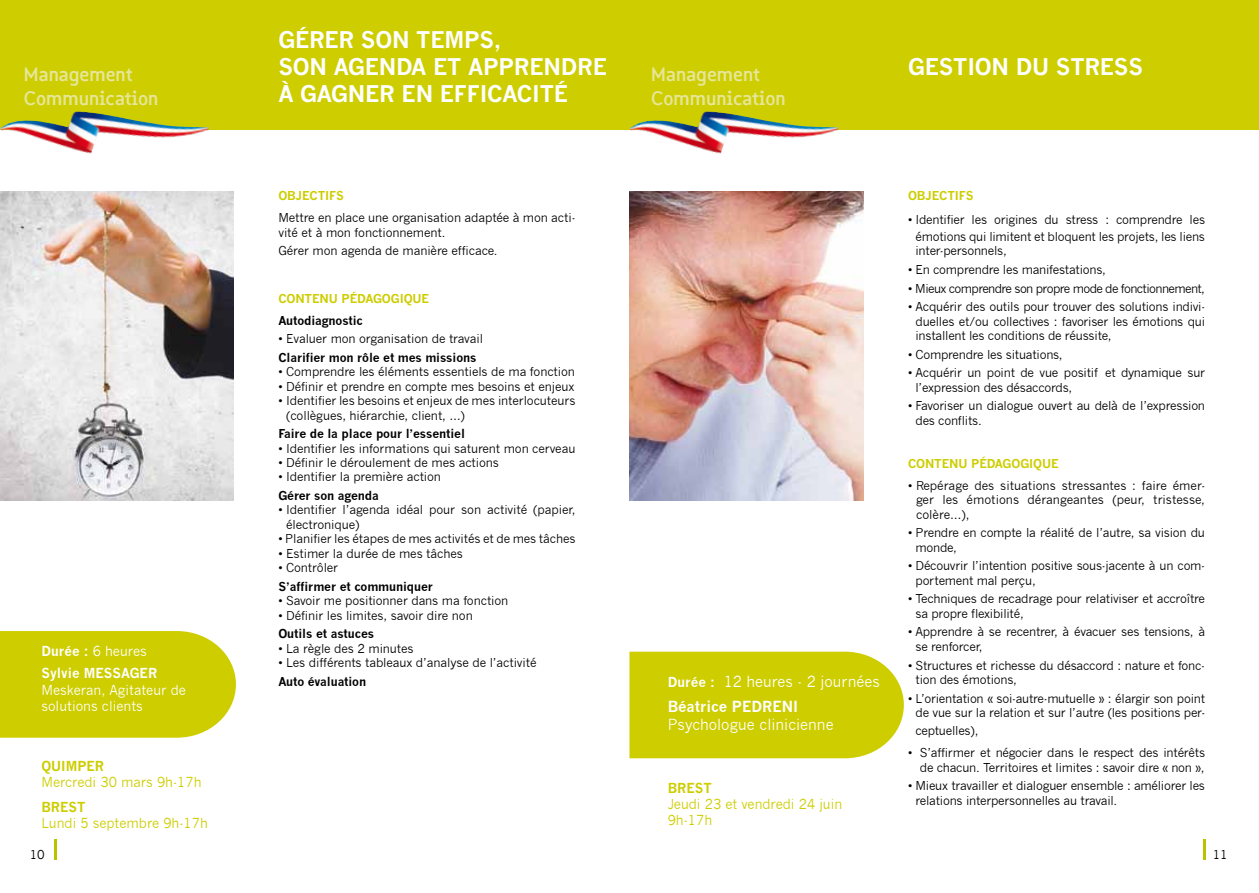
<style>
.page{position:relative;width:1259px;height:893px;background:#fff}
.page>*{position:absolute;margin:0;border:0;box-sizing:border-box;transform-origin:0 0}
.t1{font:700 22.5px/27px "News Gothic";letter-spacing:-.01em;color:#fff}
.t2{font:700 20.25px/24.3px "Focus LF";color:#e7e698}
.t3{font:15px/24.3px "News Gothic";color:#fff}
.t4{font:13.5px/16.2px "News Gothic";color:#cdcd00}
.t5{font:13.5px/16.2px "News Gothic";color:#fff}
.t6{font:700 13.5px/22.5px "News Gothic";color:#fff}
.t7{font:700 13.5px "News Gothic";color:#cdcd00}
.t8{font:12px/14.4px "News Gothic";letter-spacing:-.02em;color:#000}
.t9{font:700 12px "News Gothic";letter-spacing:-.01em;color:#000}
.t10{font:700 12px "News Gothic";letter-spacing:-.01em;color:#cdcd00}
.t11{font:12px "News Gothic";letter-spacing:-.05em;color:#000}
.s1{font-weight:400}
.s2{font-weight:700;font-size:13.5px}
.s3{font-weight:700}
</style>
<div class="page">
<div style="left:0;top:0;width:629px;height:129px;background:#cdcd00"></div>
<img style="left:0;top:111px;width:77px;height:24px">
<img style="left:0;top:191px;width:234px;height:310px">
<div style="left:0;top:631px;width:236px;height:107px;background:#cdcd00"></div>
<div style="left:629px;top:652px;width:275px;height:106px;background:#cdcd00"></div>
<div style="left:629px;top:0;width:630px;height:129px;background:#cdcd00"></div>
<img style="left:630px;top:111px;width:77px;height:24px">
<img style="left:629px;top:191px;width:235px;height:310px">
<hr style="left:1202px;top:839px;width:3px;height:21px;background:#bac300">
<hr style="left:54px;top:839px;width:3px;height:21px;background:#bac300">
<h2 class="t2" style="left:23px;top:62px;width:136px">Management<br>Communication</h2>
<p class="t6" style="left:41px;top:639px;width:107px">Durée : <span class="s1">6 heures<br></span>Sylvie MESSAGER</p>
<p class="t5" style="left:41px;top:682px;width:146px">M eskeran, Agitateur de solutions clients</p>
<p class="t7" style="left:41px;top:758px;width:30px">QUIMPER</p>
<p class="t4" style="left:41px;top:774px;width:162px">Mercredi 30 mars 9h-17h</p>
<p class="t7" style="left:41px;top:799px;width:46px">Brest</p>
<p class="t4" style="left:41px;top:815px;width:168px">Lundi 5 septembre 9h-17h</p>
<h1 class="t1" style="left:278px;top:26px;width:330px">GÉrer son temps,<br>son agenda et apprendre à gagner en efficacité</h1>
<p class="t10" style="left:278px;top:189px;width:67px">Objectifs</p>
<p class="t8" style="left:278px;top:211px;width:299px">Mettre en place une organisation adaptée à mon acti&shy;vité et à mon fonctionnement.</p>
<p class="t8" style="left:278px;top:244px;width:221px">Gérer mon agenda de manière efficace.</p>
<p class="t10" style="left:278px;top:291px;width:152px">Contenu pédagogiqu e</p>
<p class="t9" style="left:278px;top:313px;width:86px">Autodiagnostic</p>
<p class="t8" style="left:278px;top:332px;width:206px">• Evaluer mon organisation de travail</p>
<p class="t9" style="left:278px;top:350px;width:200px">Clarifier mon rôle et mes missions</p>
<p class="t8" style="left:278px;top:365px;width:298px">• Comprendre les éléments essentiels de ma fonction</p>
<p class="t8" style="left:278px;top:379px;width:297px">• Définir et prendre en compte mes besoins et enjeux</p>
<p class="t8" style="left:286px;top:394px;width:291px;text-indent:-8px">• Identifier les besoins et enjeux de mes interlocuteurs (collègues, hiérarchie, client, …)</p>
<p class="t9" style="left:278px;top:426px;width:188px">Faire de la place pour l’essentiel</p>
<p class="t8" style="left:278px;top:441px;width:298px">• Identifier les informations qui saturent mon cerveau</p>
<p class="t8" style="left:278px;top:455px;width:222px">• Définir le déroulement de mes actions</p>
<p class="t8" style="left:278px;top:470px;width:164px">• Identifier la première action</p>
<p class="t9" style="left:278px;top:488px;width:102px">Gérer son agenda</p>
<p class="t8" style="left:286px;top:503px;width:291px;text-indent:-8px">• Identifier l’agenda idéal pour son activité (papier, électronique)</p>
<p class="t8" style="left:278px;top:532px;width:299px">• Planifier les étapes de mes activités et de mes tâches</p>
<p class="t8" style="left:278px;top:546px;width:186px">• Estimer la durée de mes tâches</p>
<p class="t8" style="left:278px;top:560px;width:61px">• Contrôler</p>
<p class="t9" style="left:278px;top:579px;width:156px">S’affirmer et communiquer</p>
<p class="t8" style="left:278px;top:594px;width:231px">• Savoir me positionner dans ma fonction</p>
<p class="t8" style="left:278px;top:608px;width:196px">• Définir les limites, savoir dire non</p>
<p class="t9" style="left:278px;top:626px;width:97px">Outils et astuces</p>
<p class="t8" style="left:278px;top:641px;width:137px">• La règle des 2 minutes</p>
<p class="t8" style="left:278px;top:655px;width:260px">• Les différents tableaux d’analyse de l’activité</p>
<p class="t9" style="left:278px;top:674px;width:89px">Auto évaluation</p>
<h2 class="t2" style="left:651px;top:62px;width:136px">Management<br>Communication</h2>
<h1 class="t1" style="left:908px;top:53px;width:237px">Gestion du stress</h1>
<p class="t3" style="left:667px;top:670px;width:214px"><span class="s2">Durée :</span> 12 heures - 2 journées<br><span class="s3">Béatrice PEDRENI</span></p>
<p class="t3" style="left:667px;top:712px;width:167px">Psychologue clinicienne</p>
<p class="t7" style="left:667px;top:780px;width:46px">Brest</p>
<p class="t4" style="left:667px;top:796px;width:176px">Jeudi 23 et vendredi 24 juin<br>9h-17h</p>
<p class="t10" style="left:908px;top:189px;width:67px">Objectifs</p>
<p class="t8" style="left:908px;top:212px;width:299px;line-height:16.5px;text-align:right">• Identifier les origines du stress : comprendre les émotions qui limitent et bloquent les projets, les liens</p>
<p class="t8" style="left:915px;top:244px;width:93px">inter-personnels,</p>
<p class="t8" style="left:908px;top:262px;width:199px">• En comprendre les manifestations,</p>
<p class="t11" style="left:908px;top:281px;width:298px">• Mieux comprendre son propre mode de fonctionnement,</p>
<p class="t8" style="left:915px;top:300px;width:291px;text-align:justify;text-indent:-8px">• Acquérir des outils pour trouver des solutions indivi&shy;duelles et/ou collectives : favoriser les émotions qui installent les conditions de réussite,</p>
<p class="t8" style="left:908px;top:347px;width:156px">• Comprendre les situations,</p>
<p class="t8" style="left:915px;top:366px;width:291px;text-indent:-8px">• Acquérir un point de vue positif et dynamique sur l’expression des désaccords,</p>
<p class="t8" style="left:915px;top:399px;width:291px;text-indent:-8px">• Favoriser un dialogue ouvert au delà de l’expression des conflits.</p>
<p class="t10" style="left:908px;top:456px;width:152px">Contenu pédagogiqu e</p>
<p class="t8" style="left:916px;top:478px;width:291px;text-align:justify;text-indent:-8px">• Repérage des situations stressantes : faire émer&shy;ger les émotions dérangeantes (peur, tristesse, colère…),</p>
<p class="t8" style="left:915px;top:526px;width:291px;text-indent:-8px">• Prendre en compte la réalité de l’autre, sa vision du monde,</p>
<p class="t8" style="left:915px;top:559px;width:291px;text-indent:-8px">• Découvrir l’intention positive sous-jacente à un com&shy;portement mal perçu,</p>
<p class="t8" style="left:915px;top:592px;width:291px;text-indent:-8px">• Techniques de recadrage pour relativiser et accroître sa propre flexibilité,</p>
<p class="t8" style="left:915px;top:625px;width:291px;text-indent:-8px">• Apprendre à se recentrer, à évacuer ses tensions, à se renforcer,</p>
<p class="t8" style="left:915px;top:658px;width:291px;text-indent:-8px">• Structures et richesse du désaccord : nature et fonc&shy;tion des émotions,</p>
<p class="t8" style="left:908px;top:691px;width:298px;text-align:right">• L’orientation « soi-autre-mutuelle » : élargir son point de vue sur la relation et sur l’autre (les positions per-</p>
<p class="t8" style="left:915px;top:723px;width:64px">ceptuelles),</p>
<p class="t8" style="left:908px;top:746px;width:299px;text-align:right">• S’affirmer et négocier dans le respect des intérêts de chacun. Territoires et limites : savoir dire « non »,</p>
<p class="t8" style="left:915px;top:779px;width:291px;text-indent:-8px">• Mieux travailler et dialoguer ensemble : améliorer les relations interpersonnelles au travail.</p>
<p class="t8" style="left:30px;top:848px;width:16px">10</p>
<p class="t8" style="left:1212px;top:848px;width:16px">11</p>
</div>
